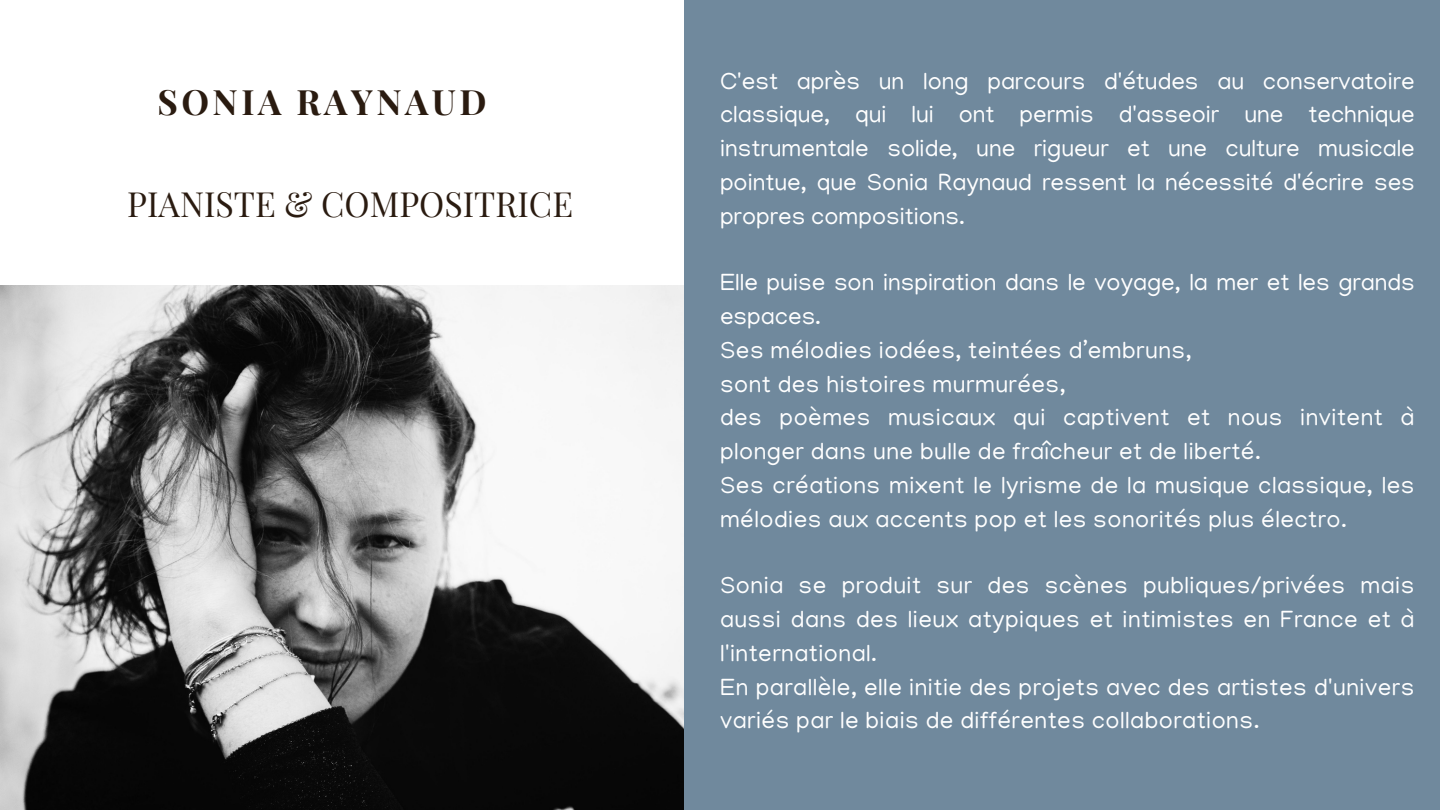
<style>
.page{position:relative;width:1440px;height:810px;background:#fff}
.page>*{position:absolute;margin:0;border:0;box-sizing:border-box;transform-origin:0 0}
.t1{font:700 35px "Playfair Display";letter-spacing:.1em;color:#2a1b10}
.t2{font:34px "Playfair Display";color:#2a1b10}
.t3{font:24px/33.8px "Manjari";letter-spacing:.02em;color:#fff}
</style>
<div class="page">
<img style="left:0;top:286px;width:684px;height:524px">
<div style="left:684px;top:0;width:756px;height:810px;background:#70899d"></div>
<h1 class="t1" style="left:157px;top:77px;width:331px">SONIA RAYNAUD</h1>
<h2 class="t2" style="left:127px;top:180px;width:447px">PIANISTE &amp; COMPOSITRICE</h2>
<p class="t3" style="left:720px;top:67px;width:696px;text-align:justify">C'est après un long parcours d'études au conservatoire classique, qui lui ont permis d'asseoir une technique instrumentale solide, une rigueur et une culture musicale pointue, que Sonia Raynaud ressent la nécessité d'écrire ses propres compositions.</p>
<p class="t3" style="left:720px;top:269px;width:696px">Elle puise son inspiration dans le voyage, la mer et les grands espaces.<br>Ses mélodies iodées, teintées d’embruns,<br>sont des histoires murmurées,<br>des poèmes musicaux qui captivent et nous invitent à plonger dans une bulle de fraîcheur et de liberté.<br>Ses créations mixent le lyrisme de la musique classique, les mélodies aux accents pop et les sonorités plus électro.</p>
<p class="t3" style="left:720px;top:572px;width:696px">Sonia se produit sur des scènes publiques/privées mais aussi dans des lieux atypiques et intimistes en France et à l'international.<br>En parallèle, elle initie des projets avec des artistes d'univers variés par le biais de différentes collaborations.</p>
</div>
